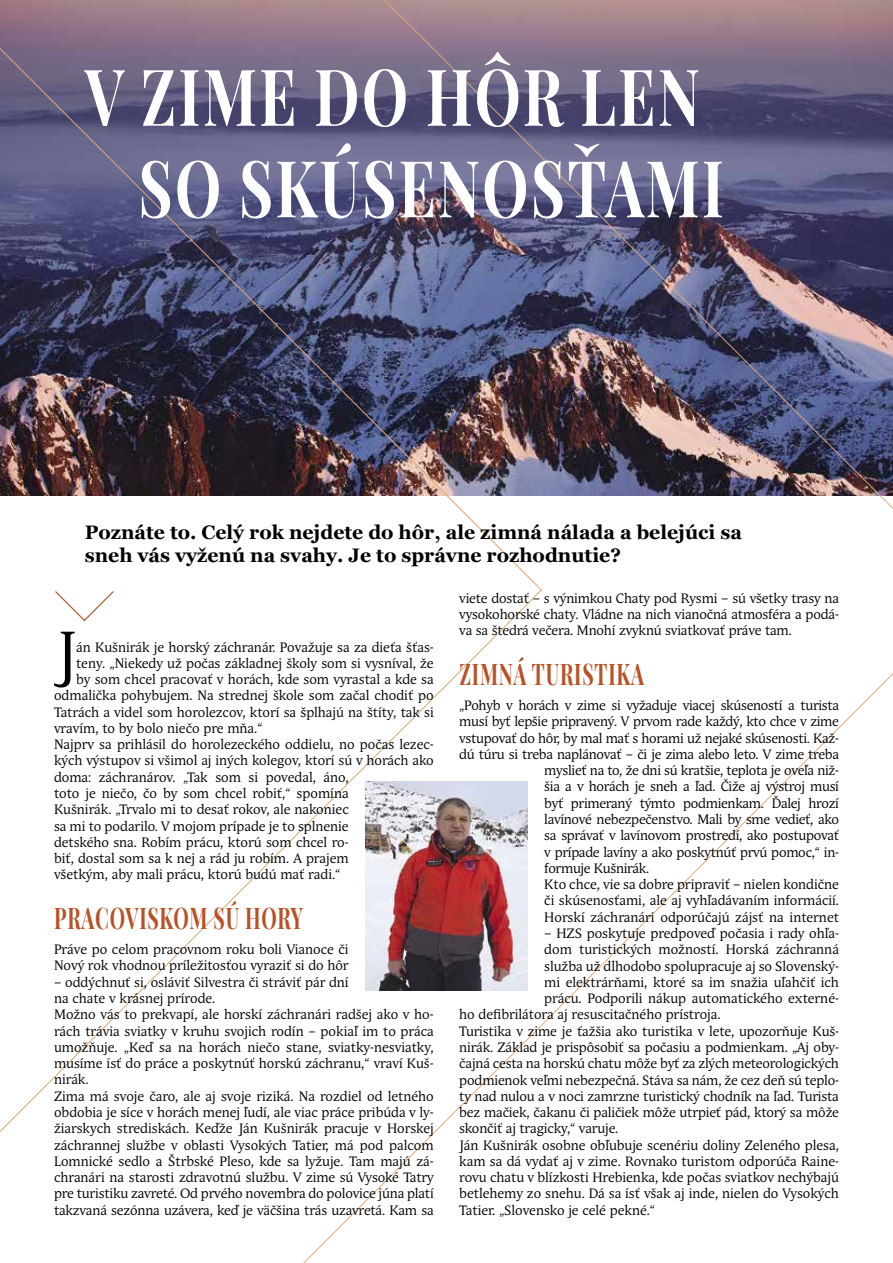
<style>
.page{position:relative;width:893px;height:1263px;background:#fff}
.page>*{position:absolute;margin:0;border:0;box-sizing:border-box;transform-origin:0 0}
.t1{font:700 78.75px/91.5px "Playfair Display SC";letter-spacing:.04em;color:#fff;scale:.74 1}
.t2{font:59.7px "Andulka Book Pro";color:#000}
.t3{font:700 29.25px "Playfair Display SC";letter-spacing:.04em;color:#b95124;scale:.67 1}
.t4{font:700 19.5px/23.2px "Georgia";color:#000}
.t5{font:13.5px/16.4px "Andulka Book Pro";color:#000}
.t6{font:13.5px "Andulka Book Pro";letter-spacing:-.02em;color:#000}
</style>
<div class="page">
<img style="left:0;top:0;width:384px;height:48px">
<img style="left:384px;top:0;width:509px;height:509px">
<svg style="left:303px;top:673px;width:590px;height:590px"></svg>
<img style="left:0;top:48px;width:542px;height:541px">
<svg style="left:0;top:589px;width:542px;height:543px"></svg>
<svg style="left:55px;top:591px;width:59px;height:30px"></svg>
<h1 class="t1" style="left:84px;top:51px;width:828px">V ZIME DO HÔR LEN<br>SO</h1>
<h1 class="t1" style="left:239px;top:142px;width:657px">SKÚSENOSŤAMI</h1>
<h3 class="t4" style="left:85px;top:520px;width:659px">Poznáte to. Celý rok nejdete do hôr, ale zimná nálada a belejúci sa sneh vás vyženú na svahy. Je to správne rozhodnutie?</h3>
<h2 class="t2" style="left:55px;top:618px;width:22px">J</h2>
<p class="t5" style="left:76px;top:639px;width:359px">án Kušnirák je horský záchranár. Považuje sa za dieťa šťas-</p>
<p class="t5" style="left:76px;top:655px;width:359px">teny. „Niekedy už počas základnej školy som si vysníval, že</p>
<p class="t5" style="left:76px;top:671px;width:359px">by som chcel pracovať v horách, kde som vyrastal a kde sa</p>
<p class="t5" style="left:54px;top:687px;width:381px">odmalička pohybujem. Na strednej škole som začal chodiť po</p>
<p class="t5" style="left:54px;top:704px;width:381px">Tatrách a videl som horolezcov, ktorí sa šplhajú na štíty, tak si</p>
<p class="t5" style="left:54px;top:720px;width:210px">vravím, to by bolo niečo pre mňa.“</p>
<p class="t5" style="left:54px;top:736px;width:381px">Najprv sa prihlásil do horolezeckého oddielu, no počas lezec-</p>
<p class="t5" style="left:54px;top:753px;width:381px">kých výstupov si všimol aj iných kolegov, ktorí sú v horách ako</p>
<p class="t5" style="left:54px;top:769px;width:296px">doma: záchranárov. „Tak som si povedal, áno,</p>
<p class="t5" style="left:54px;top:785px;width:296px">toto je niečo, čo by som chcel robiť,“ spomína</p>
<p class="t5" style="left:54px;top:801px;width:296px">Kušnirák. „Trvalo mi to desať rokov, ale nakoniec</p>
<p class="t5" style="left:54px;top:818px;width:296px">sa mi to podarilo. V mojom prípade je to splnenie</p>
<p class="t5" style="left:54px;top:834px;width:296px">detského sna. Robím prácu, ktorú som chcel ro-</p>
<p class="t5" style="left:54px;top:850px;width:296px">biť, dostal som sa k nej a rád ju robím. A prajem</p>
<p class="t5" style="left:54px;top:867px;width:288px">všetkým, aby mali prácu, ktorú budú mať radi.“</p>
<h3 class="t3" style="left:54px;top:900px;width:373px">PRACOVISKOM SÚ HORY</h3>
<p class="t5" style="left:54px;top:941px;width:296px">Práve po celom pracovnom roku boli Vianoce či<br>Nový rok vhodnou príležitosťou vyraziť si do hôr</p>
<p class="t5" style="left:54px;top:974px;width:381px">– oddýchnuť si, osláviť Silvestra či stráviť pár dní<br>na chate v krásnej prírode.<br>Možno vás to prekvapí, ale horskí záchranári radšej ako v ho&shy;rách trávia sviatky v kruhu svojich rodín – pokiaľ im to práca umožňuje. „Keď sa na horách niečo stane, sviatky-nesviatky, musíme ísť do práce a poskytnúť horskú záchranu,“ vraví Kuš&shy;nirák.<br>Zima má svoje čaro, ale aj svoje riziká. Na rozdiel od letného obdobia je síce v horách menej ľudí, ale viac práce pribúda v ly&shy;žiarskych strediskách. Keďže Ján Kušnirák pracuje v Horskej záchrannej službe v oblasti Vysokých Tatier, má pod palcom Lomnické sedlo a Štrbské Pleso, kde sa lyžuje. Tam majú zá&shy;chranári na starosti zdravotnú službu. V zime sú Vysoké Tatry pre turistiku zavreté. Od prvého novembra do polovice júna platí takzvaná sezónna uzávera, keď je väčšina trás uzavretá. Kam sa</p>
<p class="t5" style="left:459px;top:590px;width:381px;text-align:justify">viete dostať – s výnimkou Chaty pod Rysmi – sú všetky trasy na vysokohorské chaty. Vládne na nich vianočná atmosféra a podá&shy;va sa štedrá večera. Mnohí zvyknú sviatkovať práve tam.</p>
<h3 class="t3" style="left:459px;top:656px;width:277px">ZIMNÁ TURISTIKA</h3>
<p class="t6" style="left:459px;top:697px;width:381px">„Pohyb v horách v zime si vyžaduje viacej skúseností a turista</p>
<p class="t6" style="left:459px;top:714px;width:381px">musí byť lepšie pripravený. V prvom rade každý, kto chce v zime</p>
<p class="t6" style="left:459px;top:730px;width:381px">vstupovať do hôr, by mal mať s horami už nejaké skúsenosti. Kaž-</p>
<p class="t6" style="left:459px;top:746px;width:381px">dú túru si treba naplánovať – či je zima alebo leto. V zime treba</p>
<p class="t6" style="left:544px;top:762px;width:296px">myslieť na to, že dni sú kratšie, teplota je oveľa niž-</p>
<p class="t6" style="left:544px;top:779px;width:296px">šia a v horách je sneh a ľad. Čiže aj výstroj musí</p>
<p class="t6" style="left:544px;top:795px;width:296px">byť primeraný týmto podmienkam. Ďalej hrozí</p>
<p class="t6" style="left:544px;top:811px;width:296px">lavínové nebezpečenstvo. Mali by sme vedieť, ako</p>
<p class="t6" style="left:544px;top:828px;width:296px">sa správať v lavínovom prostredí, ako postupovať</p>
<p class="t6" style="left:544px;top:844px;width:296px">v prípade lavíny a ako poskytnúť prvú pomoc,“ in-</p>
<p class="t6" style="left:544px;top:860px;width:107px">formuje Kušnirák.</p>
<p class="t5" style="left:544px;top:876px;width:296px">Kto chce, vie sa dobre pripraviť – nielen kondične</p>
<p class="t5" style="left:544px;top:892px;width:296px">či skúsenosťami, ale aj vyhľadávaním informácií.</p>
<p class="t5" style="left:544px;top:909px;width:296px">Horskí záchranári odporúčajú zájsť na internet</p>
<p class="t5" style="left:544px;top:925px;width:296px">– HZS poskytuje predpoveď počasia i rady ohľa-</p>
<p class="t5" style="left:544px;top:941px;width:296px">dom turistických možností. Horská záchranná</p>
<p class="t5" style="left:544px;top:958px;width:296px">služba už dlhodobo spolupracuje aj so Slovenský-</p>
<p class="t5" style="left:544px;top:974px;width:296px">mi elektrárňami, ktoré sa im snažia uľahčiť ich</p>
<p class="t5" style="left:544px;top:990px;width:296px">prácu. Podporili nákup automatického externé-</p>
<p class="t5" style="left:459px;top:1006px;width:263px">ho defibrilátora aj resuscitačného prístroja.</p>
<p class="t5" style="left:459px;top:1023px;width:381px">Turistika v zime je ťažšia ako turistika v lete, upozorňuje Kuš-</p>
<p class="t5" style="left:459px;top:1039px;width:381px">nirák. Základ je prispôsobiť sa počasiu a podmienkam. „Aj oby-</p>
<p class="t5" style="left:459px;top:1055px;width:381px">čajná cesta na horskú chatu môže byť za zlých meteorologických</p>
<p class="t5" style="left:459px;top:1072px;width:381px">podmienok veľmi nebezpečná. Stáva sa nám, že cez deň sú teplo-</p>
<p class="t5" style="left:459px;top:1088px;width:381px">ty nad nulou a v noci zamrzne turistický chodník na ľad. Turista</p>
<p class="t5" style="left:459px;top:1104px;width:381px">bez mačiek, čakanu či paličiek môže utrpieť pád, ktorý sa môže</p>
<p class="t5" style="left:459px;top:1120px;width:161px">skončiť aj tragicky,“ varuje.</p>
<p class="t5" style="left:459px;top:1137px;width:381px">Ján Kušnirák osobne obľubuje scenériu doliny Zeleného plesa,</p>
<p class="t5" style="left:459px;top:1153px;width:381px">kam sa dá vydať aj v zime. Rovnako turistom odporúča Raine-</p>
<p class="t5" style="left:459px;top:1169px;width:381px">rovu chatu v blízkosti Hrebienka, kde počas sviatkov nechýbajú</p>
<p class="t5" style="left:459px;top:1186px;width:381px">betlehemy zo snehu. Dá sa ísť však aj inde, nielen do Vysokých</p>
<p class="t5" style="left:459px;top:1202px;width:197px">Tatier. „Slovensko je celé pekné.“</p>
</div>
